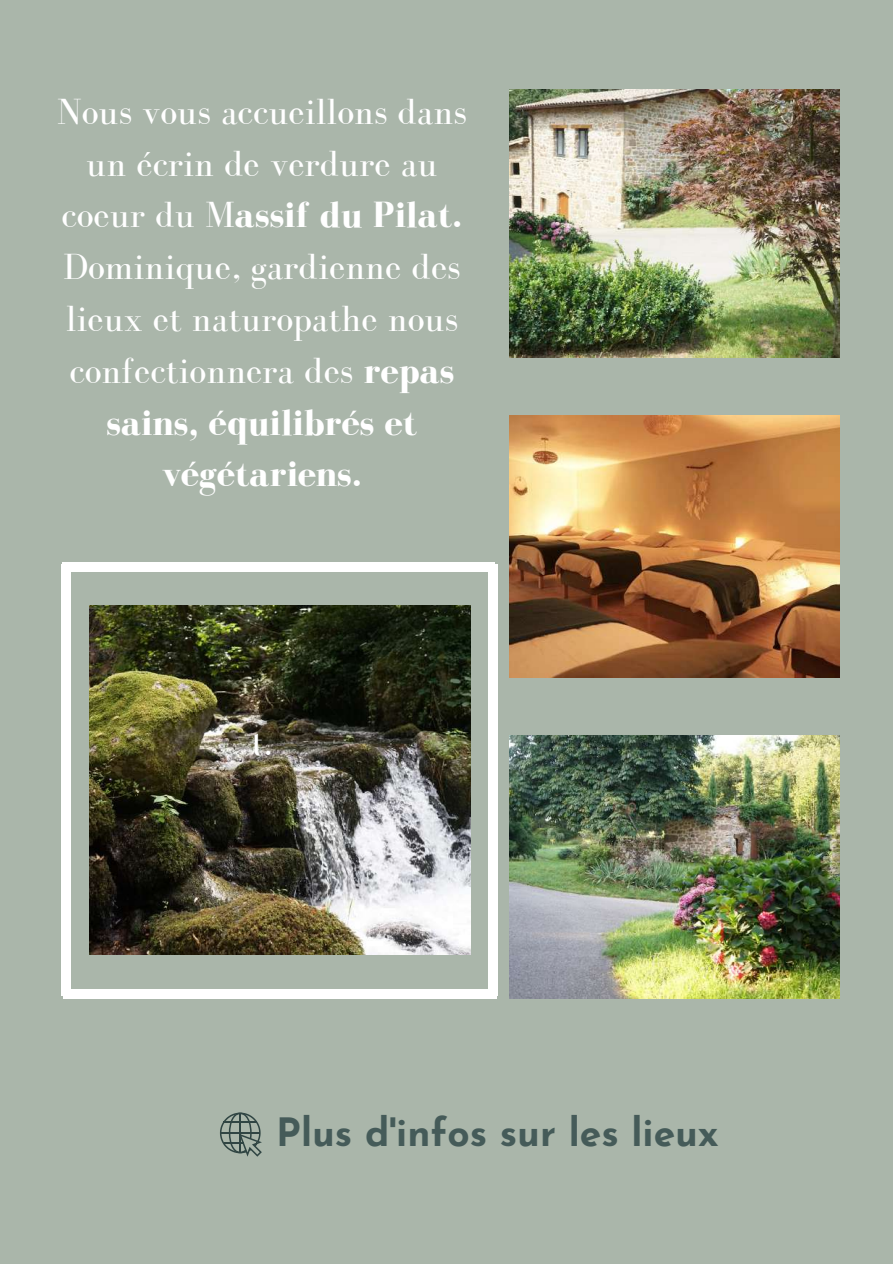
<style>
.page{position:relative;width:893px;height:1264px;background:#fff}
.page>*{position:absolute;margin:0;border:0;box-sizing:border-box;transform-origin:0 0}
.t1{font:700 39px "Josefin Sans";color:#455b59}
.t2{font:39px "Bodoni FLF";color:#fff}
.t3{font:37.5px/51.8px "Bodoni FLF";color:#fff;text-align:center}
.s1{font-weight:700}
</style>
<div class="page">
<div style="left:0;top:0;width:892px;height:1263px;background:#aab6aa"></div>
<div style="left:62px;top:562px;width:305px;height:9px;background:#fff"></div>
<div style="left:190px;top:562px;width:304px;height:9px;background:#fff"></div>
<div style="left:62px;top:563px;width:9px;height:305px;background:#fff"></div>
<div style="left:62px;top:691px;width:9px;height:305px;background:#fff"></div>
<div style="left:488px;top:563px;width:9px;height:305px;background:#fff"></div>
<div style="left:488px;top:691px;width:9px;height:305px;background:#fff"></div>
<div style="left:63px;top:989px;width:304px;height:9px;background:#fff"></div>
<div style="left:191px;top:989px;width:305px;height:9px;background:#fff"></div>
<img style="left:509px;top:415px;width:330px;height:262px">
<img style="left:509px;top:89px;width:330px;height:268px">
<img style="left:89px;top:605px;width:382px;height:349px">
<img style="left:509px;top:735px;width:330px;height:263px">
<svg style="left:220px;top:1112px;width:41px;height:44px"></svg>
<p class="t3" style="left:57px;top:85px;width:411px">Nous vous accueillons dans un écrin de verdure au coeur du M<span class="s1">assif du Pilat.<br></span>Dominique, gardienne des lieux et naturopathe nous confectionnera des <span class="s1">repas sains, équilibrés et végétariens.</span></p>
<p class="t2" style="left:251px;top:721px;width:23px">t.</p>
<p class="t1" style="left:276px;top:1117px;width:444px">Plus d'infos sur les lieux</p>
</div>
